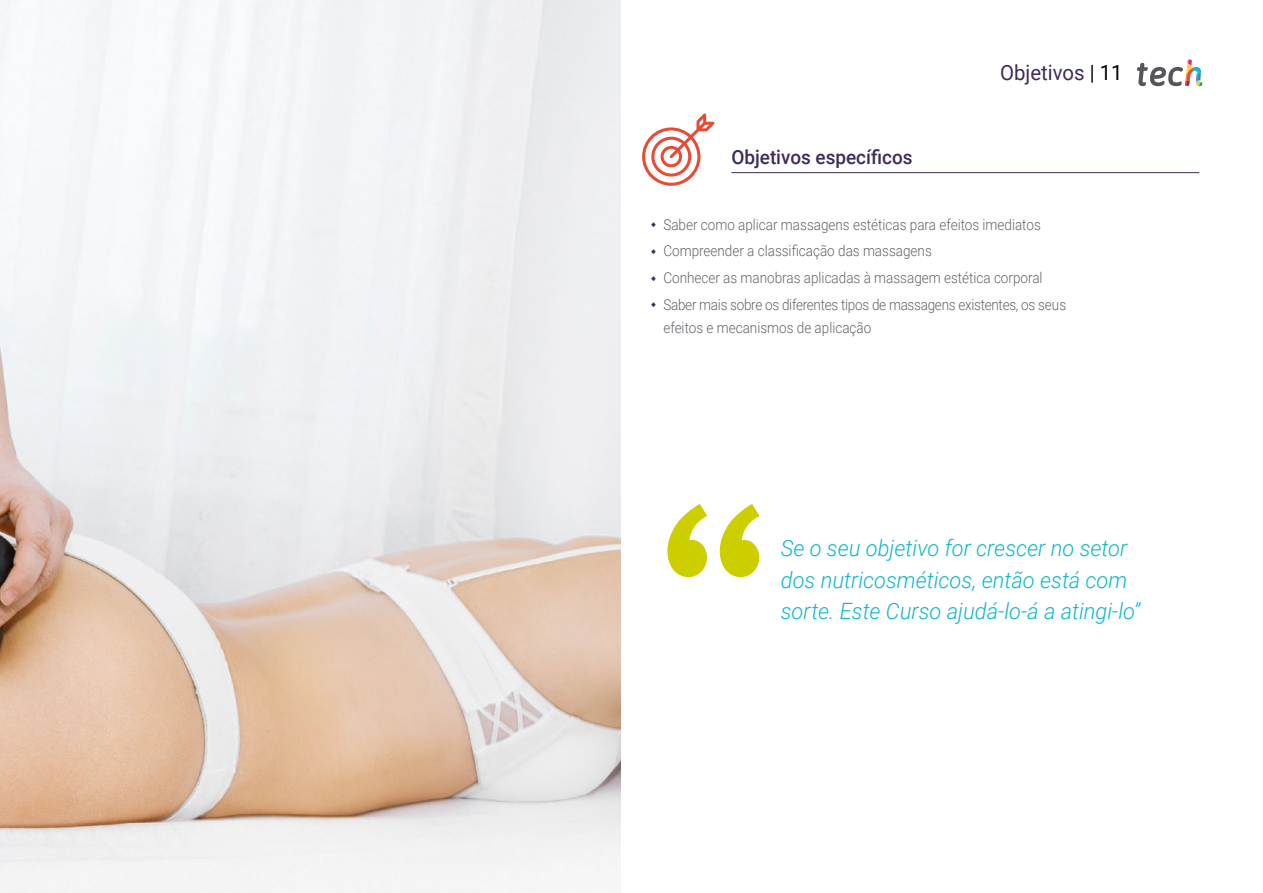
<style>
.page{position:relative;width:1263px;height:893px;background:#fff}
.page>*{position:absolute;margin:0;border:0;box-sizing:border-box;transform-origin:0 0}
.t1{font:italic 300 22.5px/31.5px "Roboto";color:#0fb6cf}
.t2{font:21px "Roboto";color:#3e2b56}
.t3{font:500 19.5px "Roboto";color:#3e2b56}
.t4{font:300 15px/26.7px "Roboto";color:#61646a;scale:.9 1}
.s1{color:#000}
</style>
<div class="page">
<img style="left:0;top:0;width:621px;height:893px">
<svg style="left:1137px;top:60px;width:65px;height:27px"></svg>
<svg style="left:667px;top:504px;width:92px;height:73px"></svg>
<hr style="left:731px;top:172px;width:468px;height:1px;background:#3e2b56">
<svg style="left:642px;top:113px;width:72px;height:73px"></svg>
<h3 class="t3" style="left:731px;top:144px;width:183px">Objetivos específicos</h3>
<h2 class="t2" style="left:1000px;top:57px;width:124px">Objetivos <span class="s1">| 11</span></h2>
<p class="t4" style="left:663px;top:210px;width:449px">Saber como aplicar massagens estéticas para efeitos imediatos Compreender a classificação das massagens<br>Conhecer as manobras aplicadas à massagem estética corporal Saber mais sobre os diferentes tipos de massagens existentes, os seus</p>
<p class="t4" style="left:663px;top:313px;width:233px">efeitos e mecanismos de aplicação</p>
<h1 class="t1" style="left:781px;top:532px;width:361px">Se o seu objetivo for crescer no setor dos nutricosméticos, então está com sorte. Este Curso ajudá-lo-á a atingi-lo”</h1>
</div>
